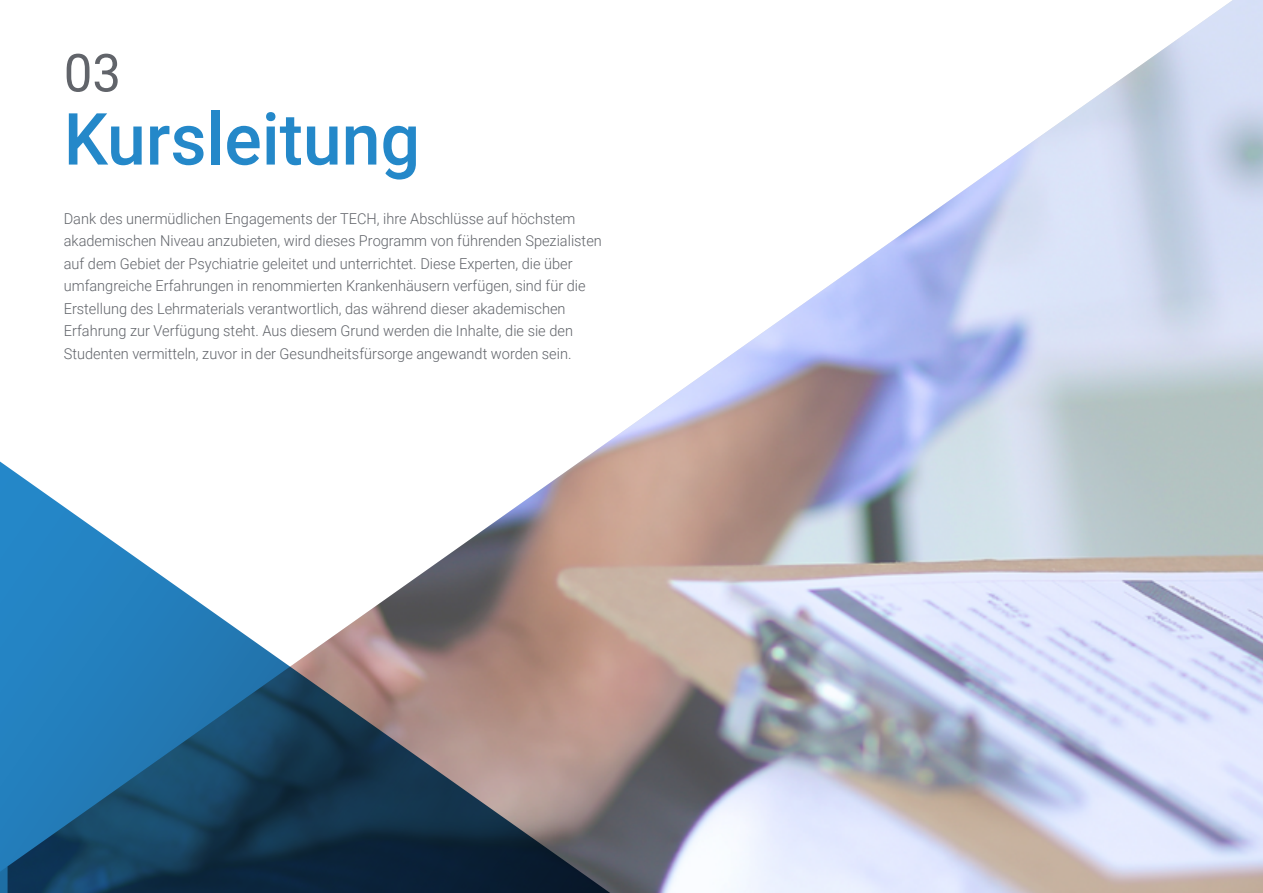
<style>
.page{position:relative;width:1263px;height:893px;background:#fff}
.page>*{position:absolute;margin:0;border:0;box-sizing:border-box;transform-origin:0 0}
.t1{font:500 72px "Roboto";color:#2488c9}
.t2{font:52.5px "Roboto";color:#61646a}
.t3{font:300 15px/22.5px "Roboto";color:#61646a}
</style>
<div class="page">
<img style="left:602px;top:0;width:661px;height:893px">
<svg style="left:0;top:446px;width:640px;height:447px"></svg>
<h2 class="t2" style="left:64px;top:36px;width:59px">03</h2>
<h1 class="t1" style="left:64px;top:89px;width:358px">Kursleitung</h1>
<p class="t3" style="left:64px;top:207px;width:539px">Dank des unermüdlichen Engagements der TECH, ihre Abschlüsse auf höchstem akademischen Niveau anzubieten, wird dieses Programm von führenden Spezialisten auf dem Gebiet der Psychiatrie geleitet und unterrichtet. Diese Experten, die über umfangreiche Erfahrungen in renommierten Krankenhäusern verfügen, sind für die Erstellung des Lehrmaterials verantwortlich, das während dieser akademischen Erfahrung zur Verfügung steht. Aus diesem Grund werden die Inhalte, die sie den Studenten vermitteln, zuvor in der Gesundheitsfürsorge angewandt worden sein.</p>
</div>
